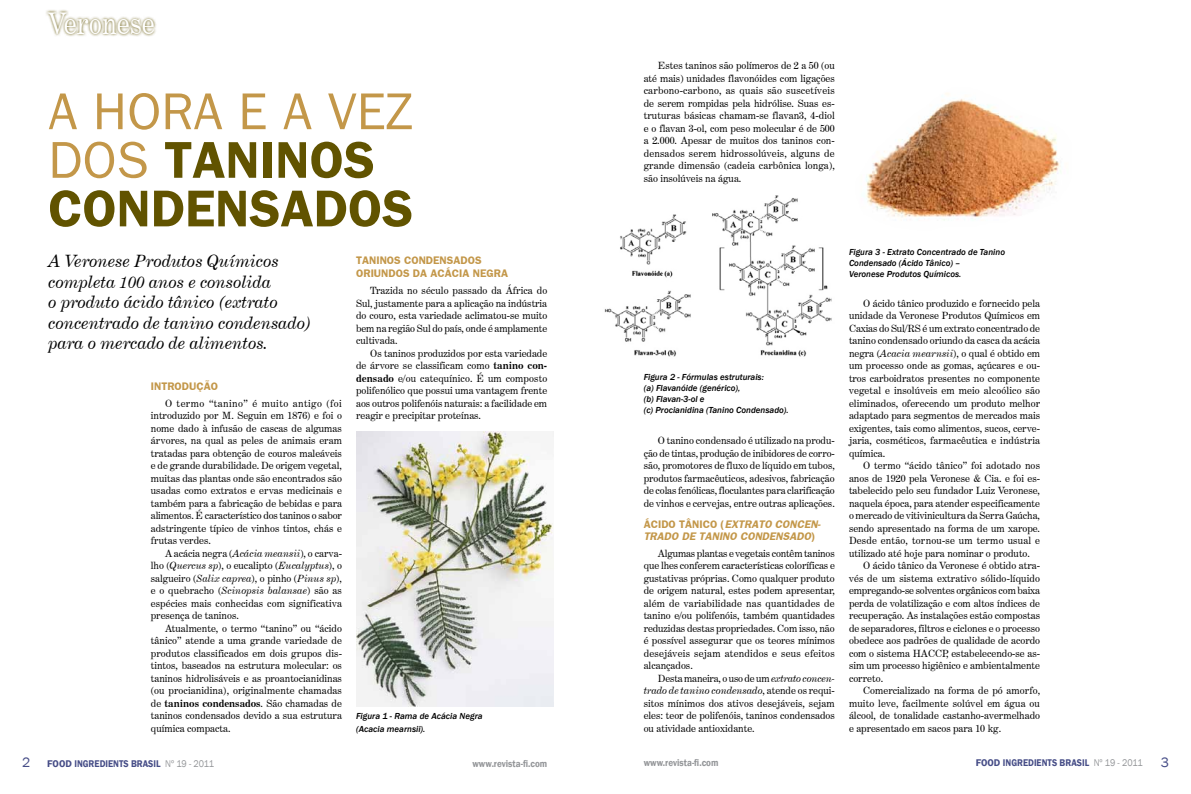
<style>
.page{position:relative;width:1191px;height:794px;background:#fff}
.page>*{position:absolute;margin:0;border:0;box-sizing:border-box;transform-origin:0 0}
.t1{font:51.8px/48.6px "Frankfurt Gothic";color:#c39749}
.t2{font:700 51.8px "Frankfurt Gothic";color:#615300}
.t3{font:30px "Century Expanded BT";color:#fff;scale:.9 1}
.t4{font:italic 17px/20.4px "Century Expanded BT";color:#000}
.t5{font:14px "Franklin Gothic";color:#464d87}
.t6{font:italic 700 11px/12.5px "Frankfurt Gothic";color:#c39749}
.t7{font:700 11px/12.5px "Frankfurt Gothic";color:#c39749}
.t8{font:10px/12.5px "Century Expanded BT";color:#000;text-align:justify}
.t9{font:600 10px "Franklin Gothic";color:#464d87}
.t10{font:600 10px "Franklin Gothic";color:#939598;scale:.9 1}
.t11{font:italic 500 9px/10.8px "Franklin Gothic";color:#000}
.s1{font-weight:700;color:#615300}
.s2{font-style:italic}
.s3{font-weight:700}
.s4{font-style:normal}
.s5{font-weight:400;font-size:14px}
.s6{font-weight:400;color:#939598}
</style>
<div class="page">
<img style="left:356px;top:432px;width:197px;height:275px">
<img style="left:604px;top:195px;width:228px;height:162px">
<img style="left:866px;top:93px;width:195px;height:128px">
<svg style="left:46px;top:10px;width:110px;height:27px"></svg>
<h2 class="t3" style="left:48px;top:5px;width:120px">Veronese</h2>
<h1 class="t1" style="left:48px;top:86px;width:367px">A HORA E A VEZ<br>DOS <span class="s1">TAN</span></h1>
<h1 class="t2" style="left:260px;top:129px;width:49px">INOS</h1>
<h1 class="t2" style="left:48px;top:178px;width:34px">CONDENSADOS</h1>
<h3 class="t4" style="left:48px;top:251px;width:265px">A Veronese Produtos Químicos completa 100 anos e consolida<br>o produto ácido tânico (extrato concentrado de tanino condensado) para o mercado de alimentos.</h3>
<p class="t7" style="left:151px;top:379px;width:69px">INTRODUÇÃO</p>
<p class="t8" style="left:151px;top:397px;width:193px;text-indent:14px">O termo “tanino” é muito antigo (foi introduzido por M. Seguin em 1876) e foi o nome dado à infusão de cascas de algumas árvores, na qual as peles de animais eram tratadas para obtenção de couros maleáveis e de grande durabilidade. De origem vegetal, muitas das plantas onde são encontrados são usadas como extratos e ervas medicinais e também para a fabricação de bebidas e para alimentos. É característico dos taninos o sabor adstringente típico de vinhos tintos, chás e frutas verdes.</p>
<p class="t8" style="left:151px;top:547px;width:193px;text-indent:14px">A acácia negra (<span class="s2">Acácia meansii</span>), o carva&shy;lho (<span class="s2">Quercus sp</span>), o eucalipto (<span class="s2">Eucalyptus</span>), o salgueiro (<span class="s2">Salix caprea</span>), o pinho (<span class="s2">Pinus sp</span>), e o quebracho (<span class="s2">Scinopsis balansae</span>) são as espécies mais conhecidas com significativa presença de taninos.</p>
<p class="t8" style="left:151px;top:622px;width:193px;text-indent:14px">Atualmente, o termo “tanino” ou “ácido tânico” atende a uma grande variedade de produtos classificados em dois grupos dis&shy;tintos, baseados na estrutura molecular: os taninos hidrolisáveis e as proantocianidinas (ou procianidina), originalmente chamadas de <span class="s3">taninos condensados</span>. São chamadas de taninos condensados devido a sua estrutura química compacta.</p>
<p class="t7" style="left:356px;top:254px;width:153px">TANINOS CONDENSADOS<br>ORIUNDOS DA ACÁCIA NEGRA</p>
<p class="t8" style="left:356px;top:284px;width:193px;text-indent:14px">Trazida no século passado da África do Sul, justamente para a aplicação na indústria do couro, esta variedade aclimatou-se muito bem na região Sul do país, onde é amplamente cultivada.</p>
<p class="t8" style="left:356px;top:347px;width:193px;text-indent:14px">Os taninos produzidos por esta variedade de árvore se classificam como <span class="s3">tanino con&shy;densado</span> e/ou catequínico. É um composto polifenólico que possui uma vantagem frente aos outros polifenóis naturais: a facilidade em reagir e precipitar proteínas.</p>
<p class="t11" style="left:356px;top:710px;width:128px;line-height:12.5px">Figura 1 - Rama de Acácia Negra (Acacia mearnsii).</p>
<p class="t8" style="left:644px;top:59px;width:193px;text-indent:14px">Estes taninos são polímeros de 2 a 50 (ou até mais) unidades flavonóides com ligações carbono-carbono, as quais são suscetíveis de serem rompidas pela hidrólise. Suas es&shy;truturas básicas chamam-se flavan3, 4-diol e o flavan 3-ol, com peso molecular é de 500 a 2.000. Apesar de muitos dos taninos con&shy;densados serem hidrossolúveis, alguns de grande dimensão (cadeia carbônica longa), são insolúveis na água.</p>
<p class="t11" style="left:643px;top:372px;width:146px">Figura 2 - Fórmulas estruturais:<br>(a) Flavanóide (genérico),<br>(b) Flavan-3-ol e<br>(c) Procianidina (Tanino Condensado).</p>
<p class="t8" style="left:644px;top:434px;width:193px;text-indent:14px">O tanino condensado é utilizado na produ&shy;ção de tintas, produção de inibidores de corro&shy;são, promotores de fluxo de líquido em tubos, produtos farmacêuticos, adesivos, fabricação de colas fenólicas, floculantes para clarificação de vinhos e cervejas, entre outras aplicações.</p>
<p class="t6" style="left:644px;top:517px;width:179px"><span class="s4">ÁCIDO TÂNICO (</span>EXTRATO CONCEN-<br>TRADO DE TANINO CONDENSADO<span class="s4">)</span></p>
<p class="t8" style="left:644px;top:547px;width:193px;text-indent:14px">Algumas plantas e vegetais contêm taninos que lhes conferem características coloríficas e gustativas próprias. Como qualquer produto de origem natural, estes podem apresentar, além de variabilidade nas quantidades de tanino e/ou polifenóis, também quantidades reduzidas destas propriedades. Com isso, não é possível assegurar que os teores mínimos desejáveis sejam atendidos e seus efeitos alcançados.</p>
<p class="t8" style="left:644px;top:672px;width:193px;text-indent:14px">Desta maneira, o uso de um <span class="s2">extrato concen&shy;trado de tanino condensado</span>, atende os requi&shy;sitos mínimos dos ativos desejáveis, sejam eles: teor de polifenóis, taninos condensados ou atividade antioxidante.</p>
<p class="t11" style="left:849px;top:247px;width:158px">Figura 3 - Extrato Concentrado de Tanino<br>Condensado (Ácido Tânico) –<br>Veronese Produtos Químicos.</p>
<p class="t8" style="left:849px;top:297px;width:193px;text-indent:14px">O ácido tânico produzido e fornecido pela unidade da Veronese Produtos Químicos em Caxias do Sul/RS é um extrato concentrado de tanino condensado oriundo da casca da acácia negra (<span class="s2">Acacia mearnsii</span>), o qual é obtido em um processo onde as gomas, açúcares e ou&shy;tros carboidratos presentes no componente vegetal e insolúveis em meio alcoólico são eliminados, oferecendo um produto melhor adaptado para segmentos de mercados mais exigentes, tais como alimentos, sucos, cerve&shy;jaria, cosméticos, farmacêutica e indústria química.</p>
<p class="t8" style="left:849px;top:459px;width:193px;text-indent:14px">O termo “ácido tânico” foi adotado nos anos de 1920 pela Veronese &amp; Cia. e foi es&shy;tabelecido pelo seu fundador Luiz Veronese, naquela época, para atender especificamente o mercado de vitivinicultura da Serra Gaúcha, sendo apresentado na forma de um xarope.<br>Desde então, tornou-se um termo usual e utilizado até hoje para nominar o produto.</p>
<p class="t8" style="left:849px;top:559px;width:193px;text-indent:14px">O ácido tânico da Veronese é obtido atra&shy;vés de um sistema extrativo sólido-líquido empregando-se solventes orgânicos com baixa perda de volatilização e com altos índices de recuperação. As instalações estão compostas de separadores, filtros e ciclones e o processo obedece aos padrões de qualidade de acordo com o sistema HACCP, estabelecendo-se as&shy;sim um processo higiênico e ambientalmente correto.</p>
<p class="t8" style="left:849px;top:684px;width:193px;text-indent:14px">Comercializado na forma de pó amorfo, muito leve, facilmente solúvel em água ou álcool, de tonalidade castanho-avermelhado e apresentado em sacos para 10 kg.</p>
<p class="t9" style="left:22px;top:757px;width:194px"><span class="s5">2</span> FOOD INGREDIENTS BRASIL <span class="s6">Nº 19 - 2011</span></p>
<p class="t10" style="left:472px;top:757px;width:85px">www.revista-fi.com</p>
<p class="t10" style="left:643px;top:757px;width:85px">www.revista-fi.com</p>
<p class="t9" style="left:975px;top:757px;width:169px">FOOD INGREDIENTS BRASIL <span class="s6">Nº 19 - 2011</span></p>
<h3 class="t5" style="left:1161px;top:753px;width:10px">3</h3>
</div>
